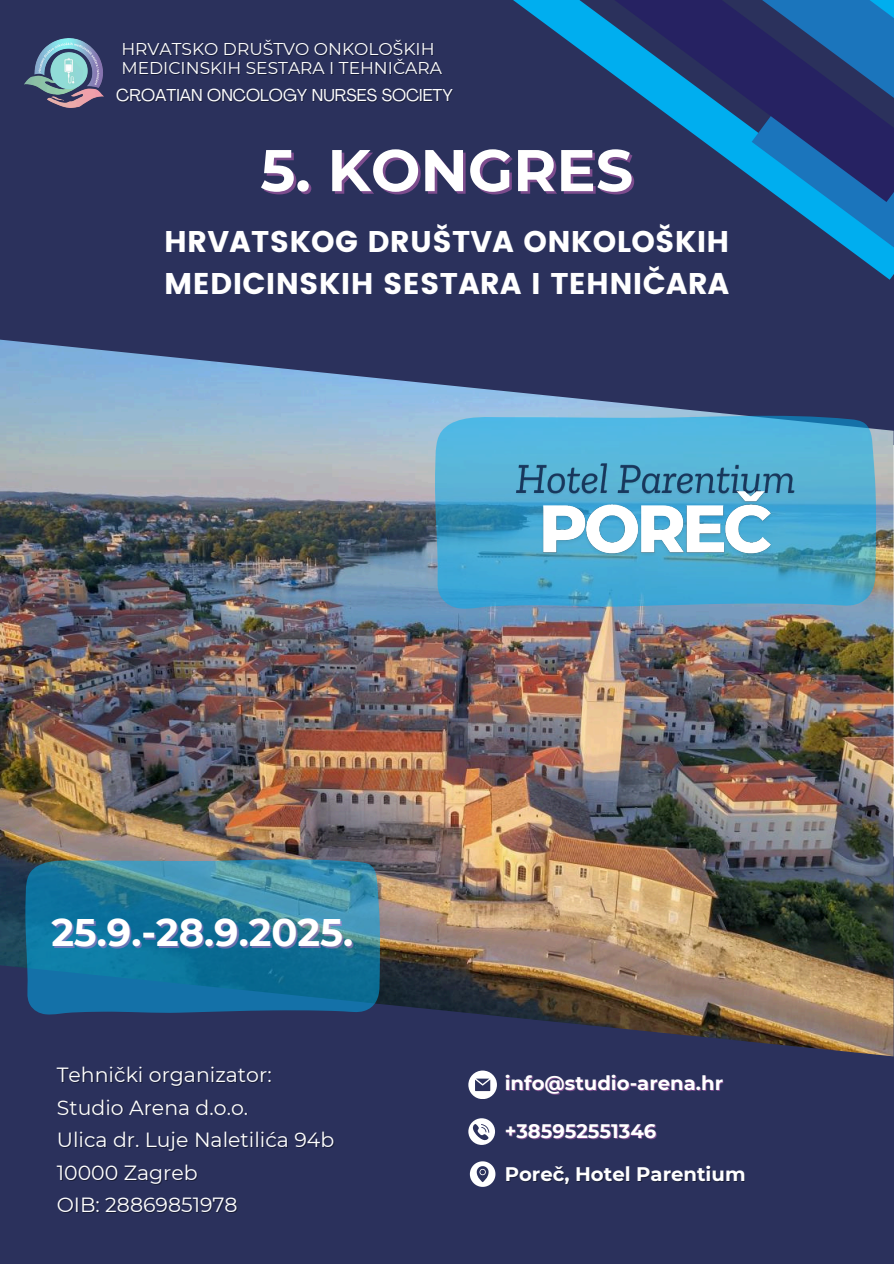
<style>
.page{position:relative;width:894px;height:1264px;background:#fff}
.page>*{position:absolute;margin:0;border:0;box-sizing:border-box;transform-origin:0 0}
.t1{font:700 58.65px "Montserrat";color:#fff}
.t2{font:700 38.4px "Montserrat";color:#fff}
.t3{font:29.85px/41.7px "Poppins";letter-spacing:.01em;color:#fff}
.t4{font:20.55px "Montserrat";color:#fff}
.t5{font:700 19.65px "Montserrat";color:#fff}
.t6{font:700 19.5px "Montserrat";color:#fff}
.t7{font:17.1px "Montserrat";color:#fff}
.t8{font:16.95px "Agrandir";color:#fff}
</style>
<div class="page">
<div style="left:0;top:0;width:893px;height:697px;background:#2b315c"></div>
<div style="left:0;top:1056px;width:893px;height:207px;background:#2b315c"></div>
<svg style="left:468px;top:1070px;width:28px;height:28px"></svg>
<svg style="left:469px;top:1161px;width:26px;height:25px"></svg>
<svg style="left:468px;top:1118px;width:27px;height:26px"></svg>
<img style="left:25px;top:39px;width:79px;height:68px">
<img style="left:0;top:339px;width:893px;height:717px">
<svg style="left:513px;top:0;width:82px;height:61px"></svg>
<svg style="left:835px;top:239px;width:58px;height:41px"></svg>
<svg style="left:595px;top:0;width:298px;height:239px"></svg>
<svg style="left:434px;top:415px;width:442px;height:194px;background:#4ca9d0"></svg>
<img style="left:511px;top:452px;width:288px;height:52px">
<img style="left:536px;top:487px;width:242px;height:83px">
<svg style="left:25px;top:859px;width:355px;height:155px;background:#21799d"></svg>
<p class="t7" style="left:121px;top:38px;width:314px">HRVATSKO DRUŠTVO ONKOLOŠKIH</p>
<p class="t7" style="left:121px;top:58px;width:322px">MEDICINSKIH SESTARA I TEHNIČARA</p>
<p class="t8" style="left:116px;top:88px;width:338px">CROATIAN ONCOLOGY NURSES SOCIETY</p>
<h5 class="t1" style="left:260px;top:134px;width:374px">5. KONGRES</h5>
<h2 class="t3" style="left:164px;top:221px;width:566px">HRVATSKOG DRUŠTVA ONKOLOŠKIH<br>MEDICINSKIH SESTARA I TEHNIČARA</h2>
<p class="t2" style="left:51px;top:908px;width:303px">25.9.-28.9.2025.</p>
<p class="t4" style="left:57px;top:1061px;width:216px">Tehnički organizator:</p>
<p class="t4" style="left:57px;top:1094px;width:193px">Studio Arena d.o.o.</p>
<h3 class="t4" style="left:57px;top:1127px;width:279px">Ulica dr. Luje Naletilića 94b</h3>
<p class="t4" style="left:57px;top:1159px;width:142px">10000 Zagreb</p>
<p class="t4" style="left:57px;top:1192px;width:182px">OIB: 28869851978</p>
<p class="t5" style="left:504px;top:1070px;width:220px">info@studio-arena.hr</p>
<p class="t6" style="left:504px;top:1119px;width:153px">+385952551346</p>
<p class="t5" style="left:504px;top:1161px;width:242px">Poreč, Hotel Parentium</p>
</div>
